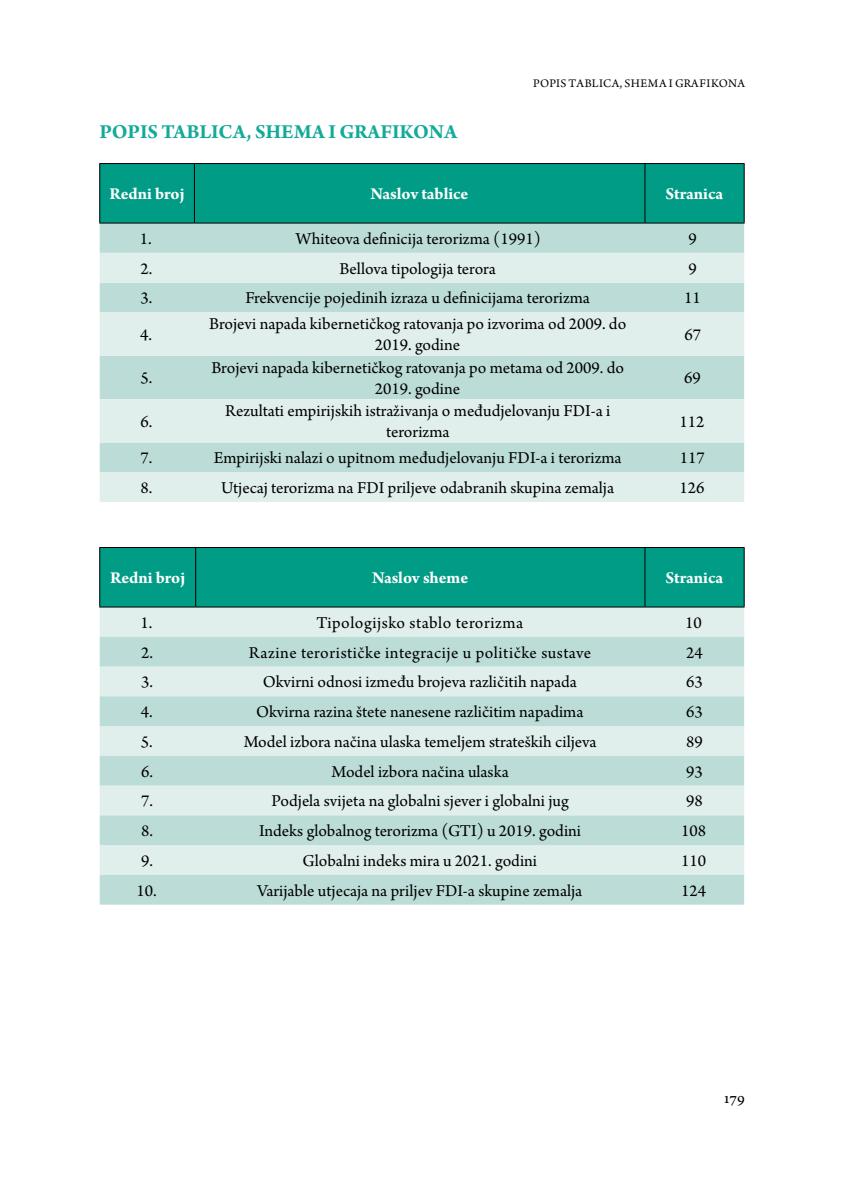
<style>
.page{position:relative;width:844px;height:1191px;background:#fff}
.page>*{position:absolute;margin:0;border:0;box-sizing:border-box;transform-origin:0 0}
.Podnaslov{font:700 21px "Arno Pro";letter-spacing:-.005em;color:#13aa99}
.Table_body{font:17.5px/21px "Arno Pro";color:#000;text-align:center}
.Table_body-2{font:17.5px "Arno Pro";letter-spacing:.03em;color:#000}
.Table_Header{font:700 17.5px "Arno Pro";letter-spacing:-.005em;color:#fff}
.t1{font:12.25px "Arno Pro";letter-spacing:.025em;color:#000}
</style>
<div class="page">
<div style="left:100px;top:164px;width:643px;height:59px;background:#009c86"></div>
<div style="left:100px;top:224px;width:644px;height:29px;background:#bcddd7"></div>
<svg style="left:100px;top:253px;width:644px;height:249px;background:#d2e7e3"></svg>
<hr style="left:194px;top:164px;width:1px;height:59px;background:#000">
<hr style="left:644px;top:164px;width:1px;height:59px;background:#000">
<hr style="left:99px;top:163px;width:95px;height:1px;background:#000">
<hr style="left:99px;top:164px;width:1px;height:59px;background:#000">
<hr style="left:194px;top:163px;width:450px;height:1px;background:#000">
<hr style="left:644px;top:163px;width:100px;height:1px;background:#000">
<hr style="left:743px;top:164px;width:1px;height:59px;background:#000">
<hr style="left:99px;top:223px;width:95px;height:1px;background:#000">
<hr style="left:194px;top:223px;width:450px;height:1px;background:#000">
<hr style="left:644px;top:223px;width:100px;height:1px;background:#000">
<div style="left:100px;top:548px;width:643px;height:58px;background:#009c86"></div>
<div style="left:100px;top:607px;width:644px;height:30px;background:#e1efec"></div>
<svg style="left:100px;top:637px;width:644px;height:267px;background:#cce5e0"></svg>
<hr style="left:195px;top:548px;width:1px;height:58px;background:#000">
<hr style="left:644px;top:548px;width:1px;height:58px;background:#000">
<hr style="left:99px;top:547px;width:97px;height:1px;background:#000">
<hr style="left:99px;top:548px;width:1px;height:58px;background:#000">
<hr style="left:196px;top:547px;width:448px;height:1px;background:#000">
<hr style="left:644px;top:547px;width:100px;height:1px;background:#000">
<hr style="left:743px;top:548px;width:1px;height:58px;background:#000">
<hr style="left:99px;top:606px;width:97px;height:1px;background:#000">
<hr style="left:196px;top:606px;width:448px;height:1px;background:#000">
<hr style="left:644px;top:606px;width:100px;height:1px;background:#000">
<p class="Podnaslov" style="left:99px;top:120px;width:359px">POPIS TABLICA, SHEMA I GRAFIKONA</p>
<p class="t1" style="left:533px;top:76px;width:213px">POPIS TABLICA, SHEMA I GRAFIKONA</p>
<p class="Table_Header" style="left:109px;top:184px;width:77px">Redni broj</p>
<p class="Table_Header" style="left:370px;top:184px;width:99px">Naslov tablice</p>
<p class="Table_Header" style="left:665px;top:184px;width:59px">Stranica</p>
<p class="Table_body" style="left:140px;top:229px;width:13px">1.</p>
<p class="Table_body" style="left:295px;top:229px;width:246px">Whiteova definicija terorizma (1991)</p>
<p class="Table_body" style="left:688px;top:229px;width:10px">9</p>
<p class="Table_body" style="left:140px;top:259px;width:13px">2.</p>
<p class="Table_body" style="left:339px;top:259px;width:158px">Bellova tipologija terora</p>
<p class="Table_body" style="left:688px;top:259px;width:10px">9</p>
<p class="Table_body" style="left:140px;top:288px;width:13px">3.</p>
<p class="Table_body" style="left:245px;top:288px;width:346px">Frekvencije pojedinih izraza u definicijama terorizma</p>
<p class="Table_body" style="left:684px;top:288px;width:18px">11</p>
<p class="Table_body" style="left:140px;top:325px;width:13px">4.</p>
<p class="Table_body" style="left:209px;top:315px;width:418px">Brojevi napada kibernetičkog ratovanja po izvorima od 2009. do<br>2019. godine</p>
<p class="Table_body" style="left:684px;top:325px;width:18px">67</p>
<p class="Table_body" style="left:140px;top:368px;width:13px">5.</p>
<p class="Table_body" style="left:211px;top:358px;width:414px">Brojevi napada kibernetičkog ratovanja po metama od 2009. do<br>2019. godine</p>
<p class="Table_body" style="left:684px;top:368px;width:18px">69</p>
<p class="Table_body" style="left:140px;top:412px;width:13px">6.</p>
<p class="Table_body" style="left:225px;top:401px;width:386px">Rezultati empirijskih istraživanja o međudjelovanju FDI-a i terorizma</p>
<p class="Table_body" style="left:679px;top:412px;width:26px">112</p>
<p class="Table_body" style="left:140px;top:448px;width:13px">7.</p>
<p class="Table_body" style="left:214px;top:448px;width:409px">Empirijski nalazi o upitnom međudjelovanju FDI-a i terorizma</p>
<p class="Table_body" style="left:679px;top:448px;width:26px">117</p>
<p class="Table_body" style="left:141px;top:478px;width:13px">8.</p>
<p class="Table_body" style="left:221px;top:478px;width:394px">Utjecaj terorizma na FDI priljeve odabranih skupina zemalja</p>
<p class="Table_body" style="left:679px;top:478px;width:26px">126</p>
<p class="Table_Header" style="left:110px;top:568px;width:77px">Redni broj</p>
<p class="Table_Header" style="left:372px;top:568px;width:98px">Naslov sheme</p>
<p class="Table_Header" style="left:665px;top:568px;width:59px">Stranica</p>
<p class="Table_body" style="left:140px;top:613px;width:13px">1.</p>
<p class="Table_body-2" style="left:316px;top:612px;width:208px">Tipologijsko stablo terorizma</p>
<p class="Table_body" style="left:685px;top:613px;width:18px">10</p>
<p class="Table_body" style="left:141px;top:643px;width:13px">2.</p>
<p class="Table_body-2" style="left:249px;top:642px;width:344px">Razine terorističke integracije u političke sustave</p>
<p class="Table_body" style="left:685px;top:643px;width:18px">24</p>
<p class="Table_body" style="left:141px;top:672px;width:13px">3.</p>
<p class="Table_body" style="left:263px;top:672px;width:315px">Okvirni odnosi između brojeva različitih napada</p>
<p class="Table_body" style="left:685px;top:672px;width:18px">63</p>
<p class="Table_body" style="left:141px;top:702px;width:13px">4.</p>
<p class="Table_body" style="left:256px;top:702px;width:328px">Okvirna razina štete nanesene različitim napadima</p>
<p class="Table_body" style="left:685px;top:702px;width:18px">63</p>
<p class="Table_body" style="left:141px;top:732px;width:13px">5.</p>
<p class="Table_body" style="left:243px;top:732px;width:354px">Model izbora načina ulaska temeljem strateških ciljeva</p>
<p class="Table_body" style="left:686px;top:732px;width:18px">89</p>
<p class="Table_body" style="left:141px;top:762px;width:13px">6.</p>
<p class="Table_body" style="left:331px;top:762px;width:179px">Model izbora načina ulaska</p>
<p class="Table_body" style="left:685px;top:762px;width:18px">93</p>
<p class="Table_body" style="left:141px;top:791px;width:13px">7.</p>
<p class="Table_body" style="left:271px;top:791px;width:298px">Podjela svijeta na globalni sjever i globalni jug</p>
<p class="Table_body" style="left:685px;top:791px;width:18px">98</p>
<p class="Table_body" style="left:141px;top:821px;width:13px">8.</p>
<p class="Table_body" style="left:259px;top:821px;width:323px">Indeks globalnog terorizma (GTI) u 2019. godini</p>
<p class="Table_body" style="left:681px;top:821px;width:26px">108</p>
<p class="Table_body" style="left:141px;top:851px;width:13px">9.</p>
<p class="Table_body" style="left:302px;top:851px;width:236px">Globalni indeks mira u 2021. godini</p>
<p class="Table_body" style="left:680px;top:851px;width:26px">110</p>
<p class="Table_body" style="left:136px;top:881px;width:22px">10.</p>
<p class="Table_body" style="left:257px;top:881px;width:327px">Varijable utjecaja na priljev FDI-a skupine zemalja</p>
<p class="Table_body" style="left:681px;top:881px;width:26px">124</p>
<p class="Table_body" style="left:724px;top:1087px;width:22px">179</p>
</div>
